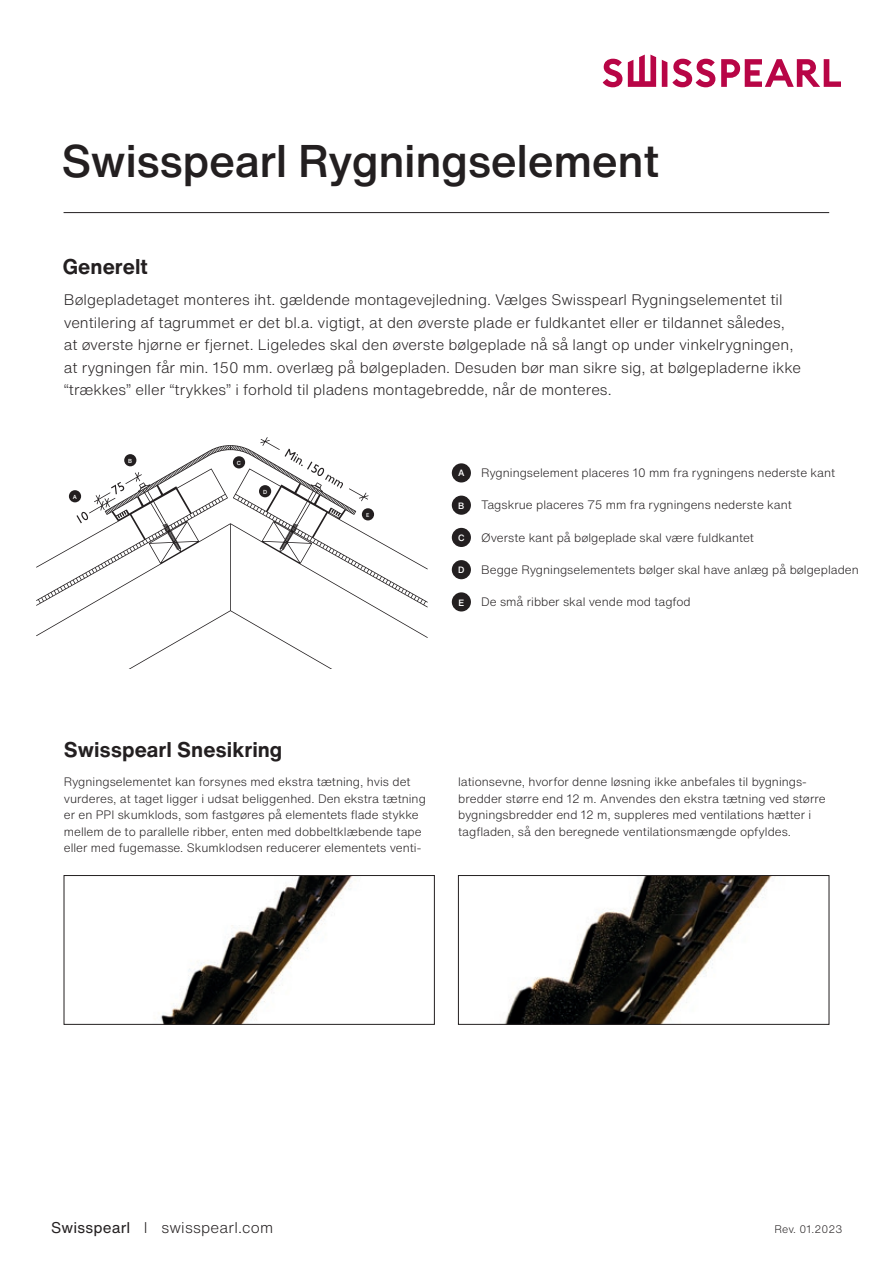
<style>
.page{position:relative;width:893px;height:1263px;background:#fff}
.page>*{position:absolute;margin:0;border:0;box-sizing:border-box;transform-origin:0 0}
.t1{font:500 45px "Helvetica Now Text";letter-spacing:-.01em;color:#231f20}
.t2{font:700 21px "Helvetica Now Text";color:#231f20}
.t3{font:300 15.3px "Helvetica Now Text";letter-spacing:.015em;color:#231f20}
.t4{font:300 15px/22.5px "Helvetica Now Text";color:#231f20}
.t5{font:300 12px/16.5px "Helvetica Now Text";color:#231f20}
.t6{font:300 10.8px "Helvetica Now Text";letter-spacing:.015em;color:#231f20}
.t7{font:500 9px "Helvetica Now Text";color:#fff}
.t8{font:500 5.7px "Helvetica Now Text";color:#fff}
.t9{font:600 5.7px "Neutraface 2 Text";color:#fff}
.s1{font-weight:400}
</style>
<div class="page">
<svg style="left:628px;top:55px;width:28px;height:32px"></svg>
<svg style="left:603px;top:59px;width:19px;height:28px"></svg>
<svg style="left:662px;top:59px;width:53px;height:28px"></svg>
<svg style="left:721px;top:59px;width:120px;height:28px"></svg>
<svg style="left:36px;top:445px;width:392px;height:224px"></svg>
<svg style="left:349px;top:488px;width:20px;height:13px"></svg>
<svg style="left:260px;top:437px;width:83px;height:51px"></svg>
<svg style="left:76px;top:472px;width:66px;height:51px"></svg>
<img style="left:160px;top:877px;width:192px;height:145px">
<div style="left:64px;top:875px;width:371px;height:149px;border:1px solid #231f20"></div>
<img style="left:505px;top:877px;width:267px;height:145px">
<div style="left:458px;top:875px;width:371px;height:149px;border:1px solid #231f20"></div>
<div style="left:452px;top:463px;width:19px;height:19px;background:#231f20;border-radius:50%"></div>
<div style="left:452px;top:496px;width:19px;height:19px;background:#231f20;border-radius:50%"></div>
<div style="left:452px;top:528px;width:19px;height:19px;background:#231f20;border-radius:50%"></div>
<div style="left:452px;top:560px;width:19px;height:19px;background:#231f20;border-radius:50%"></div>
<div style="left:452px;top:592px;width:19px;height:19px;background:#231f20;border-radius:50%"></div>
<div style="left:69px;top:490px;width:12px;height:12px;background:#231f20;border-radius:50%"></div>
<div style="left:124px;top:454px;width:12px;height:12px;background:#231f20;border-radius:50%"></div>
<div style="left:233px;top:456px;width:12px;height:12px;background:#231f20;border-radius:50%"></div>
<div style="left:259px;top:485px;width:12px;height:12px;background:#231f20;border-radius:50%"></div>
<div style="left:362px;top:508px;width:12px;height:12px;background:#231f20;border-radius:50%"></div>
<hr style="left:64px;top:212px;width:765px;height:1px;background:#231f20">
<h1 class="t1" style="left:61px;top:130px;width:599px">Swisspearl Rygningselement</h1>
<h2 class="t2" style="left:63px;top:252px;width:87px">Generelt</h2>
<p class="t4" style="left:64px;top:289px;width:739px">Bølgepladetaget monteres iht. gældende montagevejledning. Vælges Swisspearl Rygningselementet til ventilering af tagrummet er det bl.a. vigtigt, at den øverste plade er fuldkantet eller er tildannet således, at øverste hjørne er fjernet. Ligeledes skal den øverste bølgeplade nå så langt op under vinkelrygningen, at rygningen får min. 150 mm. overlæg på bølgepladen. Desuden bør man sikre sig, at bølgepladerne ikke “trækkes” eller “trykkes” i forhold til pladens montagebredde, når de monteres.</p>
<p class="t8" style="left:73px;top:493px;width:6px">A</p>
<p class="t8" style="left:128px;top:457px;width:6px">B</p>
<p class="t8" style="left:237px;top:459px;width:6px">C</p>
<p class="t8" style="left:263px;top:488px;width:6px">D</p>
<p class="t9" style="left:366px;top:511px;width:5px">E</p>
<p class="t7" style="left:458px;top:467px;width:8px">A</p>
<p class="t5" style="left:481px;top:465px;width:356px">Rygningselement placeres 10 mm fra rygningens nederste kant</p>
<p class="t7" style="left:458px;top:499px;width:8px">B</p>
<p class="t5" style="left:481px;top:497px;width:312px">Tagskrue placeres 75 mm fra rygningens nederste kant</p>
<p class="t7" style="left:458px;top:532px;width:8px">C</p>
<p class="t5" style="left:481px;top:529px;width:274px">Øverste kant på bølgeplade skal være fuldkantet</p>
<p class="t7" style="left:458px;top:564px;width:8px">D</p>
<p class="t5" style="left:481px;top:561px;width:379px">Begge Rygningselementets bølger skal have anlæg på bølgepladen</p>
<p class="t7" style="left:458px;top:596px;width:7px">E</p>
<p class="t5" style="left:481px;top:594px;width:211px">De små ribber skal vende mod tagfod</p>
<h2 class="t2" style="left:64px;top:735px;width:220px">Swisspearl Snesikring</h2>
<p class="t5" style="left:64px;top:774px;width:364px">Rygningselementet kan forsynes med ekstra tætning, hvis det vurderes, at taget ligger i udsat beliggenhed. Den ekstra tætning er en PPI skumklods, som fastgøres på elementets flade stykke mellem de to parallelle ribber, enten med dobbeltklæbende tape eller med fugemasse. Skumklodsen reducerer elementets venti-</p>
<p class="t5" style="left:458px;top:774px;width:369px">lationsevne, hvorfor denne løsning ikke anbefales til bygnings&shy;bredder større end 12 m. Anvendes den ekstra tætning ved større bygningsbredder end 12 m, suppleres med ventilations hætter i tagfladen, så den beregnede ventilationsmængde opfyldes.</p>
<p class="t3" style="left:51px;top:1217px;width:224px"><span class="s1">Swisspearl</span> I swisspearl.com</p>
<p class="t6" style="left:774px;top:1222px;width:69px">Rev. 01.2023</p>
</div>
